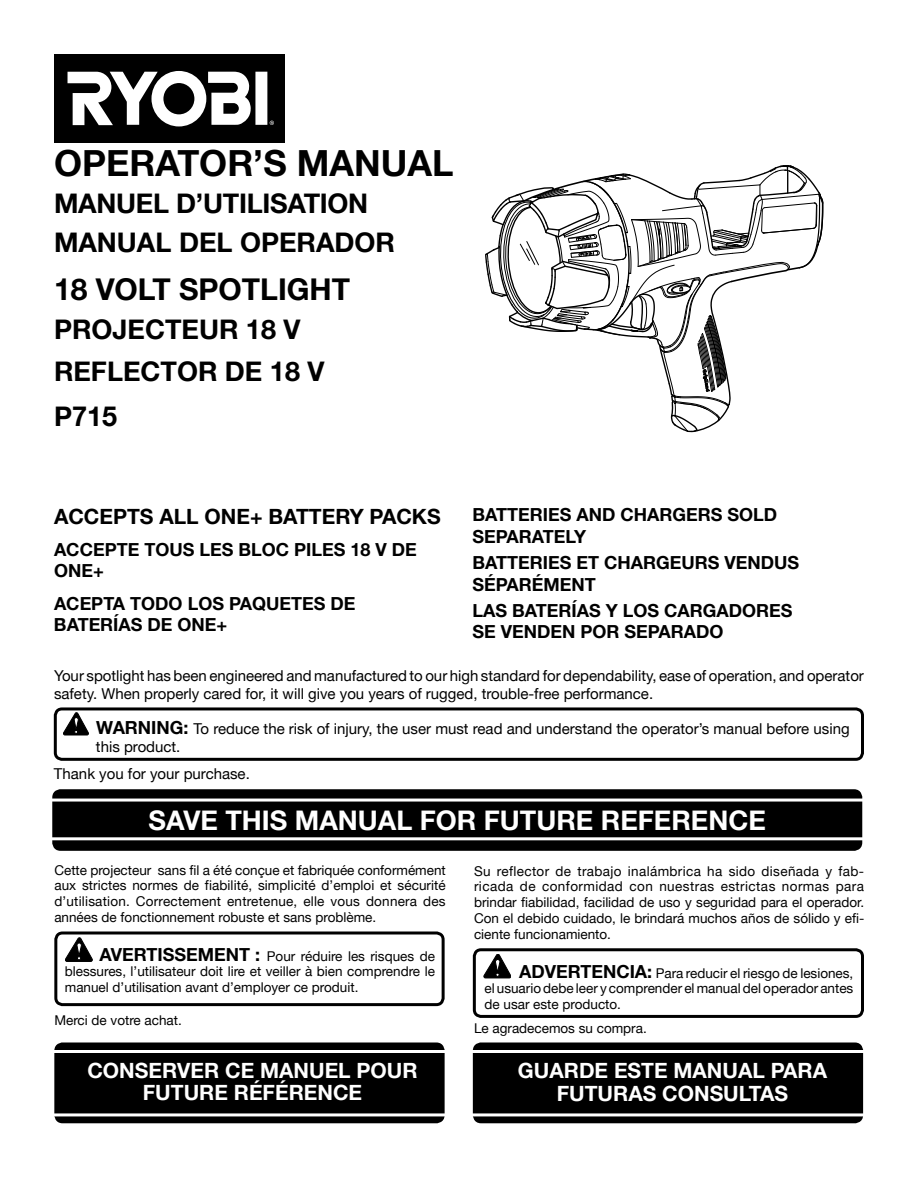
<style>
.page{position:relative;width:918px;height:1188px;background:#fff}
.page>*{position:absolute;margin:0;border:0;box-sizing:border-box;transform-origin:0 0}
.t1{font:700 36px "Helvetica Neue";color:#000}
.t2{font:700 30px "Helvetica Neue";color:#000}
.t3{font:700 27px/39.2px "Helvetica Neue";color:#000}
.t4{font:700 27px "Helvetica Neue";color:#fff}
.t5{font:700 21px/22.5px "Helvetica Neue";color:#fff}
.t6{font:700 21px "Helvetica Neue";color:#000}
.t7{font:700 18px/26.1px "Helvetica Neue";color:#000}
.t8{font:15px/18px "Helvetica Neue";color:#000}
.t9{font:13.5px/15.8px "Helvetica Neue";color:#000;text-align:justify}
.s1{font-weight:700;font-size:18px}
</style>
<div class="page">
<div style="left:54px;top:791px;width:807px;height:58px;background:#000;border-radius:7px"></div>
<div style="left:52px;top:789px;width:810px;height:62px;border:3px solid #000;border-radius:7px"></div>
<hr style="left:26px;top:837px;width:864px;height:3px;background:#fff">
<hr style="left:27px;top:799px;width:864px;height:3px;background:#fff">
<div style="left:54px;top:54px;width:231px;height:88px;background:#000"></div>
<div style="left:255px;top:72px;width:12px;height:53px;background:#fff"></div>
<svg style="left:270px;top:121px;width:4px;height:4px"></svg>
<svg style="left:68px;top:71px;width:183px;height:55px"></svg>
<div style="left:54px;top:707px;width:810px;height:54px;border:3px solid #000;border-radius:7px"></div>
<svg style="left:63px;top:713px;width:26px;height:22px"></svg>
<svg style="left:485px;top:165px;width:339px;height:267px"></svg>
<div style="left:474px;top:1044px;width:388px;height:78px;background:#000;border-radius:7px"></div>
<div style="left:473px;top:1042px;width:390px;height:81px;border:3px solid #000;border-radius:7px"></div>
<div style="left:56px;top:1044px;width:387px;height:78px;background:#000;border-radius:7px"></div>
<div style="left:54px;top:1042px;width:391px;height:81px;border:3px solid #000;border-radius:7px"></div>
<svg style="left:65px;top:938px;width:27px;height:24px"></svg>
<div style="left:54px;top:932px;width:391px;height:74px;border:3px solid #000;border-radius:7px"></div>
<svg style="left:484px;top:954px;width:27px;height:24px"></svg>
<div style="left:473px;top:948px;width:391px;height:70px;border:3px solid #000;border-radius:7px"></div>
<hr style="left:36px;top:1113px;width:864px;height:3px;background:#fff">
<hr style="left:38px;top:1050px;width:861px;height:3px;background:#fff">
<h1 class="t1" style="left:54px;top:141px;width:401px">OPERATOR’S MANUAL</h1>
<h3 class="t3" style="left:54px;top:183px;width:343px">MANUEL D’UTILISATION<br>MANUAL DEL OPERADOR</h3>
<h2 class="t2" style="left:54px;top:271px;width:80px">18 VOLT</h2>
<h2 class="t2" style="left:179px;top:271px;width:165px">SPOTLIGHT</h2>
<h3 class="t3" style="left:54px;top:309px;width:131px">PROJECTEUR</h3>
<h3 class="t3" style="left:246px;top:309px;width:56px">18 V</h3>
<h3 class="t3" style="left:54px;top:351px;width:127px">REFLECTOR</h3>
<h3 class="t3" style="left:225px;top:351px;width:101px">DE 18 V</h3>
<h3 class="t3" style="left:54px;top:396px;width:65px">P715</h3>
<h3 class="t6" style="left:54px;top:503px;width:167px">ACC EPTS ALL ONE</h3>
<h3 class="t6" style="left:250px;top:503px;width:192px">+ BATTERY PACKS</h3>
<h3 class="t7" style="left:54px;top:538px;width:364px;line-height:21.6px">ACCEPTE TOUS LES BLOC PILES 18 V DE<br>ONE+</h3>
<h3 class="t7" style="left:54px;top:590px;width:38px">ACEPTA</h3>
<h3 class="t7" style="left:130px;top:590px;width:14px">TODO</h3>
<h3 class="t7" style="left:188px;top:590px;width:13px">LOS</h3>
<h3 class="t7" style="left:229px;top:590px;width:50px">PAQUETES</h3>
<h3 class="t7" style="left:330px;top:590px;width:25px">DE</h3>
<h3 class="t7" style="left:54px;top:611px;width:26px">BATER</h3>
<h3 class="t7" style="left:113px;top:611px;width:78px">ÍASDEONE</h3>
<h3 class="t7" style="left:217px;top:611px;width:12px">+</h3>
<h3 class="t7" style="left:472px;top:501px;width:25px">BATTERIES</h3>
<h3 class="t7" style="left:576px;top:501px;width:14px">AND</h3>
<h3 class="t7" style="left:620px;top:501px;width:79px">CHARGERS</h3>
<h3 class="t7" style="left:728px;top:501px;width:14px">SOLD</h3>
<h3 class="t7" style="left:472px;top:523px;width:24px">SEPARATEL</h3>
<h3 class="t7" style="left:574px;top:523px;width:14px">Y</h3>
<h3 class="t7" style="left:472px;top:549px;width:12px">BATTERIES</h3>
<h3 class="t7" style="left:576px;top:549px;width:107px">ET CHARGEURS</h3>
<h3 class="t7" style="left:724px;top:549px;width:25px">VENDUS</h3>
<h3 class="t7" style="left:472px;top:571px;width:36px">SÉPAR</h3>
<h3 class="t7" style="left:472px;top:571px;width:85px;text-indent:59px">ÉMENT<br>LAS BATER</h3>
<h3 class="t7" style="left:572px;top:597px;width:64px">ÍAS Y LOS</h3>
<h3 class="t7" style="left:664px;top:597px;width:66px">CARGADORES</h3>
<h3 class="t7" style="left:472px;top:618px;width:53px">SE VENDEN</h3>
<h3 class="t7" style="left:581px;top:618px;width:14px">POR</h3>
<h3 class="t7" style="left:625px;top:618px;width:14px">SEPARADO</h3>
<p class="t8" style="left:54px;top:666px;width:811px">Your spotlight has been engineered and manufactured to our high standard for dependability, ease of operation, and operator safety. When properly cared for, it will give you years of rugged, trouble-free performance.</p>
<p class="t8" style="left:96px;top:719px;width:755px"><span class="s1">WARNING:</span> To reduce the risk of injury, the user must read and understand the operator’s manual before using this product.</p>
<p class="t8" style="left:54px;top:764px;width:197px">Thank you for your purchase.</p>
<h3 class="t4" style="left:149px;top:803px;width:619px">SAVE THIS MANUAL FOR FUTURE REFERENCE</h3>
<p class="t9" style="left:54px;top:862px;width:393px">Cette projecteur sans fil a été conçue et fabriquée conformément aux strictes normes de fiabilité, simplicité d’emploi et sécurité d’utilisation. Correctement entretenue, elle vous donnera des années de fonctionnement robuste et sans problème.</p>
<p class="t9" style="left:65px;top:948px;width:372px;text-indent:34px"><span class="s1">AVERTISSEMENT :</span> Pour réduire les risques de blessures, l’utilisateur doit lire et veiller à bien comprendre le manuel d’utilisation avant d’employer ce produit.</p>
<p class="t9" style="left:54px;top:1012px;width:129px">Merci de votre achat.</p>
<h3 class="t5" style="left:143px;top:1058px;width:276px;text-indent:-55px">CONSERVER CE MANUEL POUR<br>FUTURE RÉFÉ</h3>
<h3 class="t5" style="left:289px;top:1081px;width:75px">RENCE</h3>
<p class="t9" style="left:474px;top:863px;width:392px">Su reflector de trabajo inalámbrica ha sido diseñada y fab&shy;ricada de conformidad con nuestras estrictas normas para brindar fiabilidad, facilidad de uso y seguridad para el operador.<br>Con el debido cuidado, le brindará muchos años de sólido y efi&shy;ciente funcionamiento.</p>
<p class="t9" style="left:485px;top:965px;width:370px;text-indent:35px"><span class="s1">ADVERTENCIA:</span> Para reducir el riesgo de lesiones, el usuario debe leer y comprender el manual del operador antes de usar este producto.</p>
<p class="t9" style="left:474px;top:1021px;width:174px">Le agradecemos su compra.</p>
<h3 class="t5" style="left:518px;top:1059px;width:311px;text-align:center">GUARDE ESTE MANUAL PARA -FUTURAS CONSULTAS</h3>
</div>
